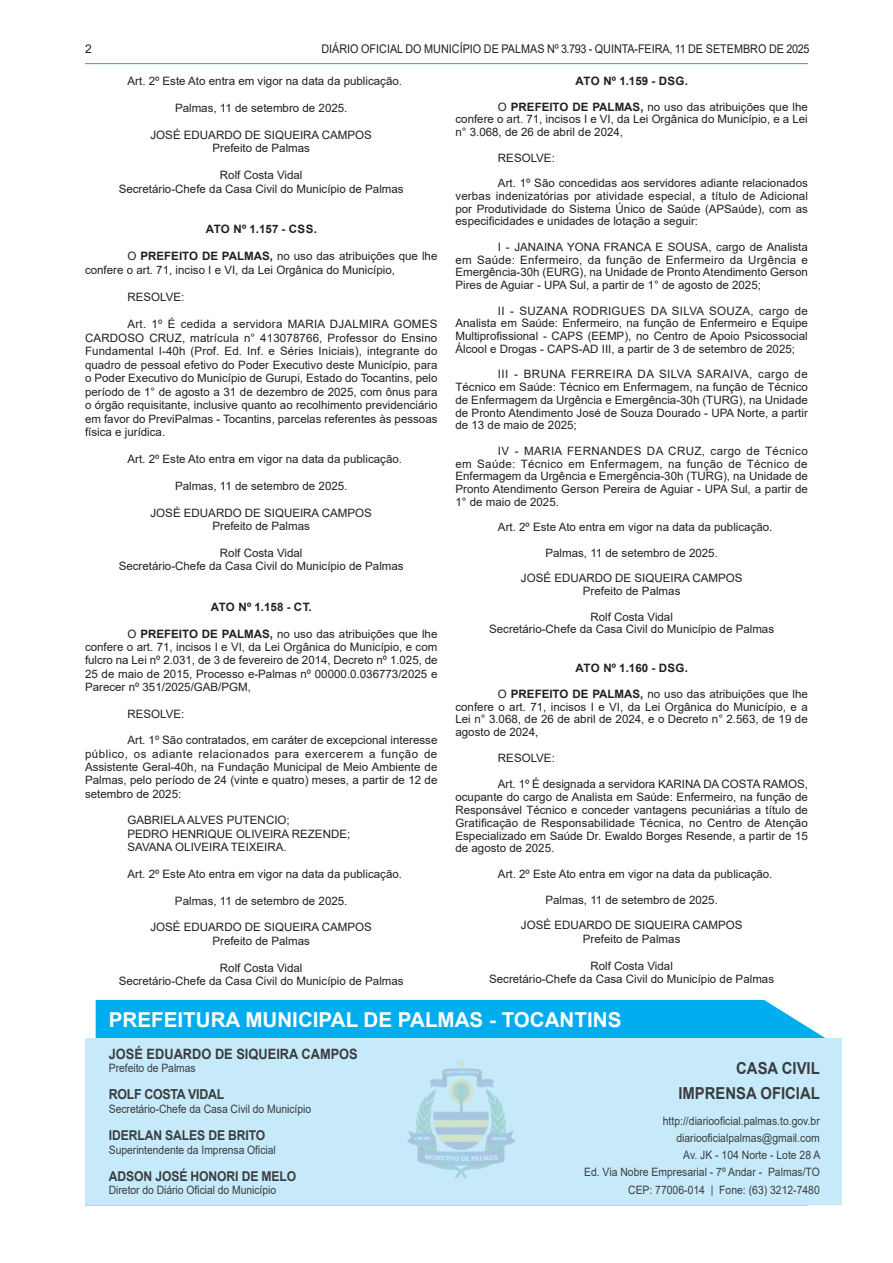
<style>
.page{position:relative;width:893px;height:1263px;background:#fff}
.page>*{position:absolute;margin:0;border:0;box-sizing:border-box;transform-origin:0 0}
.t1{font:700 20.55px "Arial";color:#fff}
.t2{font:700 16.5px/25.7px "Arial";color:#231f20;text-align:right;scale:.9 1}
.t3{font:700 14.25px "Arial";color:#231f20;scale:.9 1}
.t4{font:700 13.8px "Arial";letter-spacing:-.025em;color:#231f20;scale:.9 1}
.t5{font:700 13.5px "Arial";letter-spacing:-.01em;color:#231f20;scale:.9 1}
.t6{font:12px "Arial";color:#231f20;scale:.9 1}
.t7{font:12px "Arial";color:#231f20}
.t8{font:11.55px/12.8px "Arial";color:#231f20;text-align:justify}
.t9{font:11.55px/17.1px "Arial";color:#231f20;text-align:right;scale:.9 1}
.t10{font:700 11.55px "Arial";letter-spacing:.015em;color:#231f20}
.s1{font-weight:700}
</style>
<div class="page">
<hr style="left:85px;top:63px;width:723px;height:1px;background:#00aeef">
<hr style="left:85px;top:1204px;width:723px;height:1px;background:#00aeef">
<div style="left:96px;top:1000px;width:729px;height:38px;background:#00aeef"></div>
<div style="left:85px;top:1038px;width:757px;height:166px;background:#c6eafa"></div>
<img style="left:408px;top:1060px;width:106px;height:118px">
<p class="t7" style="left:85px;top:40px;width:8px">2</p>
<p class="t6" style="left:321px;top:40px;width:544px">DIÁRIO OFICIAL DO MUNICÍPIO DE PALMAS Nº 3.793 - QUINTA-FEIRA, 11 DE SETEMBRO DE 2025</p>
<p class="t8" style="left:128px;top:74px;width:276px">Art. 2º Este Ato entra em vigor na data da publicação.</p>
<p class="t8" style="left:175px;top:101px;width:174px">Palmas, 11 de setembro de 2025.</p>
<p class="t8" style="left:151px;top:128px;width:223px;line-height:13.5px;text-align:center">JOSÉ EDUARDO DE SIQUEIRA CAMPOS<br>Prefeito de Palmas</p>
<p class="t8" style="left:119px;top:169px;width:286px;line-height:13.5px;text-align:center">Rolf Costa Vidal<br>Secretário-Chefe da Casa Civil do Município de Palmas</p>
<p class="t10" style="left:206px;top:221px;width:113px">ATO Nº 1.157 - CSS.</p>
<p class="t8" style="left:85px;top:250px;width:354px;line-height:13.5px;text-indent:43px">O <span class="s1">PREFEITO DE PALMAS,</span> no uso das atribuições que lhe confere o art. 71, inciso I e VI, da Lei Orgânica do Município,</p>
<p class="t8" style="left:128px;top:290px;width:58px">RESOLVE:</p>
<p class="t8" style="left:85px;top:317px;width:354px;line-height:13.5px;text-indent:43px">Art. 1º É cedida a servidora MARIA DJALMIRA GOMES CARDOSO CRUZ, matrícula n° 413078766, Professor do Ensino Fundamental I-40h (Prof. Ed. Inf. e Séries Iniciais), integrante do quadro de pessoal efetivo do Poder Executivo deste Município, para o Poder Executivo do Município de Gurupi, Estado do Tocantins, pelo período de 1° de agosto a 31 de dezembro de 2025, com ônus para o órgão requisitante, inclusive quanto ao recolhimento previdenciário em favor do PreviPalmas - Tocantins, parcelas referentes às pessoas física e jurídica.</p>
<p class="t8" style="left:128px;top:452px;width:276px">Art. 2º Este Ato entra em vigor na data da publicação.</p>
<p class="t8" style="left:175px;top:479px;width:174px">Palmas, 11 de setembro de 2025.</p>
<p class="t8" style="left:151px;top:506px;width:223px;line-height:13.4px;text-align:center">JOSÉ EDUARDO DE SIQUEIRA CAMPOS<br>Prefeito de Palmas</p>
<p class="t8" style="left:119px;top:546px;width:286px;line-height:13.4px;text-align:center">Rolf Costa Vidal<br>Secretário-Chefe da Casa Civil do Município de Palmas</p>
<p class="t10" style="left:211px;top:598px;width:103px">ATO Nº 1.158 - CT.</p>
<p class="t8" style="left:85px;top:627px;width:354px;line-height:13.4px;text-indent:43px">O <span class="s1">PREFEITO DE PALMAS,</span> no uso das atribuições que lhe confere o art. 71, incisos I e VI, da Lei Orgânica do Município, e com fulcro na Lei nº 2.031, de 3 de fevereiro de 2014, Decreto nº 1.025, de 25 de maio de 2015, Processo e-Palmas nº 00000.0.036773/2025 e Parecer nº 351/2025/GAB/PGM,</p>
<p class="t8" style="left:128px;top:707px;width:58px">RESOLVE:</p>
<p class="t8" style="left:85px;top:733px;width:354px;line-height:13.4px;text-indent:43px">Art. 1º São contratados, em caráter de excepcional interesse público, os adiante relacionados para exercerem a função de Assistente Geral-40h, na Fundação Municipal de Meio Ambiente de Palmas, pelo período de 24 (vinte e quatro) meses, a partir de 12 de setembro de 2025:</p>
<p class="t8" style="left:128px;top:814px;width:224px;line-height:13.4px;text-align:left">GABRIELA ALVES PUTENCIO;<br>PEDRO HENRIQUE OLIVEIRA REZENDE;<br>SAVANA OLIVEIRA TEIXEIRA.</p>
<p class="t8" style="left:128px;top:867px;width:276px">Art. 2º Este Ato entra em vigor na data da publicação.</p>
<p class="t8" style="left:175px;top:894px;width:174px">Palmas, 11 de setembro de 2025.</p>
<p class="t8" style="left:151px;top:920px;width:223px;line-height:13.4px;text-align:center">JOSÉ EDUARDO DE SIQUEIRA CAMPOS<br>Prefeito de Palmas</p>
<p class="t8" style="left:119px;top:961px;width:286px;line-height:13.5px;text-align:center">Rolf Costa Vidal<br>Secretário-Chefe da Casa Civil do Município de Palmas</p>
<p class="t10" style="left:576px;top:73px;width:114px">ATO Nº 1.159 - DSG.</p>
<p class="t8" style="left:455px;top:100px;width:354px;text-indent:43px">O <span class="s1">PREFEITO DE PALMAS,</span> no uso das atribuições que lhe confere o art. 71, incisos I e VI, da Lei Orgânica do Município, e a Lei n° 3.068, de 26 de abril de 2024,</p>
<p class="t8" style="left:498px;top:151px;width:58px">RESOLVE:</p>
<p class="t8" style="left:455px;top:177px;width:354px;text-indent:43px">Art. 1º São concedidas aos servidores adiante relacionados verbas indenizatórias por atividade especial, a título de Adicional por Produtividade do Sistema Único de Saúde (APSaúde), com as especificidades e unidades de lotação a seguir:</p>
<p class="t8" style="left:455px;top:240px;width:354px;text-indent:43px">I - JANAINA YONA FRANCA E SOUSA, cargo de Analista em Saúde: Enfermeiro, da função de Enfermeiro da Urgência e Emergência-30h (EURG), na Unidade de Pronto Atendimento Gerson Pires de Aguiar - UPA Sul, a partir de 1° de agosto de 2025;</p>
<p class="t8" style="left:455px;top:304px;width:354px;text-indent:43px">II - SUZANA RODRIGUES DA SILVA SOUZA, cargo de Analista em Saúde: Enfermeiro, na função de Enfermeiro e Equipe Multiprofissional - CAPS (EEMP), no Centro de Apoio Psicossocial Álcool e Drogas - CAPS-AD III, a partir de 3 de setembro de 2025;</p>
<p class="t8" style="left:455px;top:368px;width:354px;text-indent:43px">III - BRUNA FERREIRA DA SILVA SARAIVA, cargo de Técnico em Saúde: Técnico em Enfermagem, na função de Técnico de Enfermagem da Urgência e Emergência-30h (TURG), na Unidade de Pronto Atendimento José de Souza Dourado - UPA Norte, a partir de 13 de maio de 2025;</p>
<p class="t8" style="left:455px;top:444px;width:354px;text-indent:43px">IV - MARIA FERNANDES DA CRUZ, cargo de Técnico em Saúde: Técnico em Enfermagem, na função de Técnico de Enfermagem da Urgência e Emergência-30h (TURG), na Unidade de Pronto Atendimento Gerson Pereira de Aguiar - UPA Sul, a partir de 1° de maio de 2025.</p>
<p class="t8" style="left:498px;top:521px;width:276px">Art. 2º Este Ato entra em vigor na data da publicação.</p>
<p class="t8" style="left:545px;top:546px;width:174px">Palmas, 11 de setembro de 2025.</p>
<p class="t8" style="left:521px;top:572px;width:223px;text-align:center">JOSÉ EDUARDO DE SIQUEIRA CAMPOS<br>Prefeito de Palmas</p>
<p class="t8" style="left:489px;top:610px;width:286px;text-align:center">Rolf Costa Vidal<br>Secretário-Chefe da Casa Civil do Município de Palmas</p>
<p class="t10" style="left:576px;top:660px;width:114px">ATO Nº 1.160 - DSG.</p>
<p class="t8" style="left:455px;top:687px;width:354px;text-indent:43px">O <span class="s1">PREFEITO DE PALMAS,</span> no uso das atribuições que lhe confere o art. 71, incisos I e VI, da Lei Orgânica do Município, e a Lei n° 3.068, de 26 de abril de 2024, e o Decreto n° 2.563, de 19 de agosto de 2024,</p>
<p class="t8" style="left:498px;top:752px;width:58px">RESOLVE:</p>
<p class="t8" style="left:455px;top:777px;width:354px;text-indent:43px">Art. 1º É designada a servidora KARINA DA COSTA RAMOS, ocupante do cargo de Analista em Saúde: Enfermeiro, na função de Responsável Técnico e conceder vantagens pecuniárias a título de Gratificação de Responsabilidade Técnica, no Centro de Atenção Especializado em Saúde Dr. Ewaldo Borges Resende, a partir de 15 de agosto de 2025.</p>
<p class="t8" style="left:498px;top:868px;width:276px">Art. 2º Este Ato entra em vigor na data da publicação.</p>
<p class="t8" style="left:545px;top:893px;width:174px">Palmas, 11 de setembro de 2025.</p>
<p class="t8" style="left:521px;top:918px;width:223px;line-height:13.5px;text-align:center">JOSÉ EDUARDO DE SIQUEIRA CAMPOS<br>Prefeito de Palmas</p>
<p class="t8" style="left:489px;top:959px;width:286px;line-height:13.5px;text-align:center">Rolf Costa Vidal<br>Secretário-Chefe da Casa Civil do Município de Palmas</p>
<h1 class="t1" style="left:109px;top:1005px;width:514px">PREFEITURA MUNICIPAL DE PALMAS - TOCANTINS</h1>
<p class="t3" style="left:109px;top:1044px;width:278px">JOSÉ EDUARDO DE SIQUEIRA CAMPOS</p>
<p class="t9" style="left:109px;top:1059px;width:98px">Prefeito de Palmas</p>
<p class="t4" style="left:109px;top:1085px;width:130px">ROLF COSTA VIDAL</p>
<p class="t9" style="left:109px;top:1100px;width:226px">Secretário-Chefe da Casa Civil do Município</p>
<p class="t5" style="left:109px;top:1126px;width:175px">IDERLAN SALES DE BRITO</p>
<p class="t9" style="left:109px;top:1141px;width:187px">Superintendente da Imprensa Oficial</p>
<p class="t5" style="left:109px;top:1166px;width:210px">ADSON JOSÉ HONORI DE MELO</p>
<p class="t9" style="left:109px;top:1181px;width:187px">Diretor do Diário Oficial do Município</p>
<h2 class="t2" style="left:678px;top:1055px;width:159px">CASA CIVIL<br>IMPRENSA OFICIAL</h2>
<p class="t9" style="left:584px;top:1112px;width:264px">http://diariooficial.palmas.to.gov.br diariooficialpalmas@gmail.com<br>Av. JK - 104 Norte - Lote 28 A<br>Ed. Via Nobre Empresarial - 7º Andar - Palmas/TO CEP: 77006-014 | Fone: (63) 3212-7480</p>
</div>
